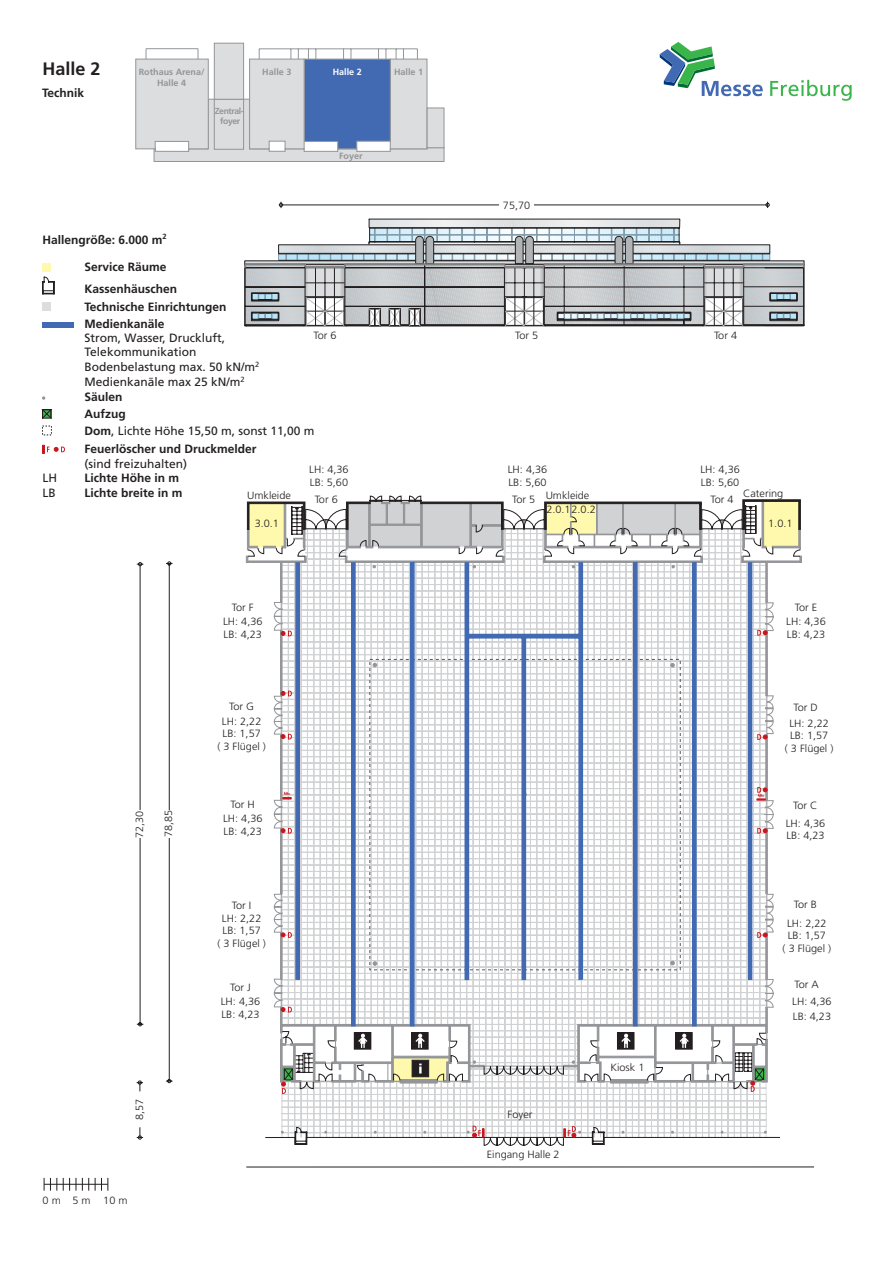
<style>
.page{position:relative;width:893px;height:1263px;background:#fff}
.page>*{position:absolute;margin:0;border:0;box-sizing:border-box;transform-origin:0 0}
.t1{font:700 18px "Frutiger";color:#231f20}
.t2{font:12px/14.9px "Frutiger";color:#231f20}
.t3{font:700 12px/21.6px "Frutiger";color:#231f20}
.t4{font:300 10.5px/12.6px "Frutiger";color:#231f20;scale:1.04 1}
.t5{font:700 9px/10.8px "Frutiger";color:#939598;text-align:center}
.t6{font:700 9px "Frutiger";color:#fff}
.t7{font:700 8.7px/10.5px "Frutiger";letter-spacing:-.05em;color:#939598;text-align:center}
.t8{font:700 8.4px "Frutiger";color:#c8161d;scale:.8 1}
.s1{font-weight:700}
</style>
<div class="page">
<hr style="left:44px;top:1184px;width:64px;height:1px;background:#231f20">
<svg style="left:44px;top:1178px;width:7px;height:13px"></svg>
<svg style="left:57px;top:1178px;width:13px;height:13px"></svg>
<svg style="left:76px;top:1178px;width:13px;height:13px"></svg>
<svg style="left:95px;top:1178px;width:13px;height:13px"></svg>
<div style="left:43px;top:263px;width:8px;height:8px;background:#fff9ad"></div>
<svg style="left:42px;top:277px;width:13px;height:17px"></svg>
<div style="left:43px;top:302px;width:8px;height:9px;background:#dcddde"></div>
<div style="left:43px;top:322px;width:31px;height:6px;background:#426ab3"></div>
<svg style="left:42px;top:409px;width:10px;height:10px"></svg>
<svg style="left:42px;top:445px;width:23px;height:9px"></svg>
<hr style="left:169px;top:563px;width:1px;height:518px;background:#231f20">
<svg style="left:166px;top:562px;width:6px;height:3px"></svg>
<svg style="left:166px;top:1079px;width:6px;height:4px"></svg>
<div style="left:163px;top:810px;width:13px;height:27px;background:#fff"></div>
<svg style="left:137px;top:1022px;width:6px;height:4px"></svg>
<hr style="left:140px;top:564px;width:1px;height:460px;background:#231f20">
<div style="left:134px;top:810px;width:13px;height:28px;background:#fff"></div>
<hr style="left:281px;top:205px;width:486px;height:1px;background:#231f20">
<div style="left:499px;top:199px;width:35px;height:14px;background:#fff"></div>
<svg style="left:279px;top:202px;width:4px;height:6px"></svg>
<svg style="left:766px;top:202px;width:3px;height:6px"></svg>
<hr style="left:140px;top:1083px;width:1px;height:54px;background:#231f20">
<svg style="left:137px;top:1136px;width:6px;height:3px"></svg>
<svg style="left:137px;top:1081px;width:6px;height:3px"></svg>
<div style="left:133px;top:1091px;width:15px;height:36px;background:#fff"></div>
<svg style="left:137px;top:562px;width:6px;height:4px"></svg>
<svg style="left:246px;top:499px;width:556px;height:646px"></svg>
<div style="left:506px;top:493px;width:36px;height:15px;background:#fff"></div>
<div style="left:308px;top:493px;width:36px;height:15px;background:#fff"></div>
<div style="left:704px;top:493px;width:36px;height:15px;background:#fff"></div>
<svg style="left:244px;top:219px;width:561px;height:108px"></svg>
<svg style="left:660px;top:42px;width:103px;height:54px"></svg>
<svg style="left:770px;top:80px;width:81px;height:21px"></svg>
<div style="left:214px;top:43px;width:30px;height:57px;background:#dcddde;border:1px solid #939598"></div>
<hr style="left:146px;top:48px;width:52px;height:1px;background:#939598">
<hr style="left:259px;top:48px;width:158px;height:1px;background:#939598">
<svg style="left:135px;top:49px;width:310px;height:113px"></svg>
<h1 class="t1" style="left:43px;top:61px;width:60px">Halle 2</h1>
<p class="t5" style="left:262px;top:67px;width:31px">Halle 3</p>
<p class="t6" style="left:333px;top:68px;width:31px">Halle 2</p>
<p class="t5" style="left:394px;top:67px;width:31px">Halle 1</p>
<p class="t7" style="left:215px;top:106px;width:30px">Zentral&shy;foyer</p>
<p class="t5" style="left:339px;top:151px;width:25px">Foyer</p>
<p class="t5" style="left:139px;top:67px;width:67px">Rothaus Arena/<br>Halle 4</p>
<p class="t3" style="left:42px;top:83px;width:44px">Technik</p>
<p class="t4" style="left:503px;top:199px;width:28px">75,70</p>
<p class="t3" style="left:43px;top:230px;width:126px">Hallengröße: 6.000 m<sup>2</sup></p>
<p class="t3" style="left:85px;top:257px;width:94px">Service Räume<br>Kassenhäuschen</p>
<p class="t3" style="left:85px;top:299px;width:144px;line-height:16.8px">Technische Einrichtungen<br>Medienkanäle</p>
<p class="t2" style="left:85px;top:331px;width:176px">Strom, Wasser, Druckluft,<br>Telekommunikation<br>Bodenbelastung max. 50 kN/m<sup>2<br></sup>Medienkanäle max 25 kN/m<sup>2<br></sup><span class="s1">Säulen</span></p>
<p class="t2" style="left:85px;top:406px;width:232px;line-height:16.8px"><span class="s1">Aufzug<br>Dom</span>, Lichte Höhe 15,50 m, sonst 11,00 m</p>
<p class="t3" style="left:85px;top:439px;width:174px">Feuerlöscher und Druckmelder</p>
<p class="t2" style="left:85px;top:457px;width:104px">(sind freizuhalten)</p>
<p class="t2" style="left:43px;top:472px;width:16px">LH</p>
<p class="t3" style="left:85px;top:468px;width:96px">Lichte Höhe in m</p>
<p class="t2" style="left:43px;top:486px;width:15px">LB</p>
<p class="t3" style="left:85px;top:483px;width:100px">Lichte breite in m</p>
<p class="t4" style="left:313px;top:330px;width:24px">Tor 6</p>
<p class="t4" style="left:515px;top:330px;width:24px">Tor 5</p>
<p class="t4" style="left:714px;top:330px;width:24px">Tor 4</p>
<p class="t4" style="left:309px;top:464px;width:39px">LH: 4,36<br>LB: 5,60</p>
<p class="t4" style="left:508px;top:464px;width:39px">LH: 4,36<br>LB: 5,60</p>
<p class="t4" style="left:700px;top:464px;width:39px">LH: 4,36<br>LB: 5,60</p>
<p class="t4" style="left:247px;top:489px;width:44px">Umkleide</p>
<p class="t4" style="left:546px;top:490px;width:44px">Umkleide</p>
<p class="t4" style="left:743px;top:488px;width:40px">Catering</p>
<p class="t4" style="left:315px;top:494px;width:24px">Tor 6</p>
<p class="t4" style="left:512px;top:494px;width:24px">Tor 5</p>
<p class="t4" style="left:710px;top:494px;width:24px">Tor 4</p>
<p class="t4" style="left:546px;top:504px;width:49px">2.0.12.0.2</p>
<p class="t4" style="left:255px;top:518px;width:25px">3.0.1</p>
<p class="t4" style="left:768px;top:518px;width:25px">1.0.1</p>
<p class="t4" style="left:134px;top:838px;width:28px;rotate:-90deg">72,30</p>
<p class="t4" style="left:163px;top:837px;width:28px;rotate:-90deg">78,85</p>
<p class="t4" style="left:134px;top:1120px;width:22px;rotate:-90deg">8,57</p>
<p class="t4" style="left:43px;top:1195px;width:83px">0 m5 m10 m</p>
<p class="t4" style="left:232px;top:602px;width:23px">Tor F</p>
<p class="t4" style="left:223px;top:616px;width:39px">LH: 4,36<br>LB: 4,23</p>
<p class="t4" style="left:229px;top:701px;width:25px">Tor G</p>
<p class="t4" style="left:217px;top:716px;width:48px;text-align:center">LH: 2,22<br>LB: 1,57<br>( 3 Flügel )</p>
<p class="t4" style="left:231px;top:799px;width:25px">Tor H</p>
<p class="t4" style="left:223px;top:813px;width:39px">LH: 4,36<br>LB: 4,23</p>
<p class="t8" style="left:284px;top:795px;width:6px;rotate:-90deg">F</p>
<p class="t4" style="left:232px;top:899px;width:20px">Tor I</p>
<p class="t4" style="left:217px;top:913px;width:48px;text-align:center">LH: 2,22<br>LB: 1,57<br>( 3 Flügel )</p>
<p class="t4" style="left:230px;top:982px;width:21px">Tor J</p>
<p class="t4" style="left:221px;top:996px;width:39px">LH: 4,36<br>LB: 4,23</p>
<p class="t4" style="left:508px;top:1109px;width:25px">Foyer</p>
<p class="t8" style="left:478px;top:1130px;width:6px">F</p>
<p class="t8" style="left:567px;top:1129px;width:6px">F</p>
<p class="t4" style="left:487px;top:1149px;width:72px">Eingang Halle 2</p>
<p class="t4" style="left:610px;top:1062px;width:34px">Kiosk 1</p>
<p class="t4" style="left:795px;top:602px;width:23px">Tor E</p>
<p class="t4" style="left:786px;top:616px;width:39px">LH: 4,36<br>LB: 4,23</p>
<p class="t8" style="left:758px;top:797px;width:6px;rotate:-90deg">F</p>
<p class="t4" style="left:793px;top:702px;width:25px">Tor D</p>
<p class="t4" style="left:785px;top:718px;width:48px;text-align:center">LH: 2,22<br>LB: 1,57<br>( 3 Flügel )</p>
<p class="t4" style="left:793px;top:800px;width:25px">Tor C</p>
<p class="t4" style="left:786px;top:818px;width:39px">LH: 4,36<br>LB: 4,23</p>
<p class="t4" style="left:794px;top:899px;width:24px">Tor B</p>
<p class="t4" style="left:782px;top:918px;width:48px;text-align:center">LH: 2,22<br>LB: 1,57<br>( 3 Flügel )</p>
<p class="t4" style="left:794px;top:979px;width:25px">Tor A</p>
<p class="t4" style="left:792px;top:995px;width:39px;line-height:15.3px">LH: 4,36<br>LB: 4,23</p>
</div>
